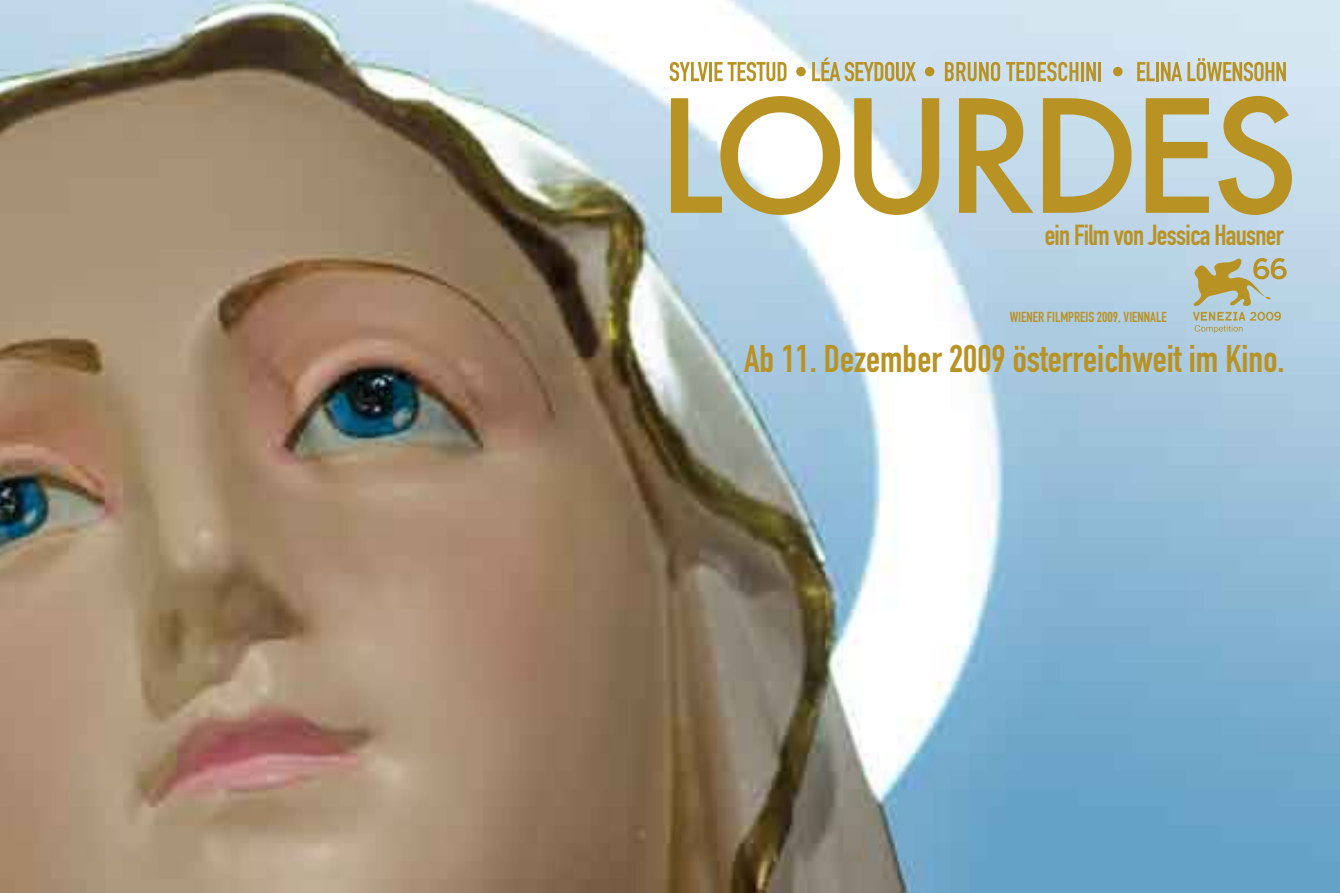
<style>
.page{position:relative;width:1340px;height:893px;background:#fff}
.page>*{position:absolute;margin:0;border:0;box-sizing:border-box;transform-origin:0 0}
.t1{font:500 151.88px "Futura";letter-spacing:-.05em;color:#b89223}
.t2{font:38.02px "DIN Engschrift";color:#b89223}
.t3{font:28.57px "DIN Engschrift";letter-spacing:-.025em;color:#b89223}
.t4{font:14.4px "DIN Engschrift";color:#b89223}
</style>
<div class="page">
<img style="left:0;top:0;width:1339px;height:893px">
<svg style="left:1193px;top:257px;width:93px;height:76px;background:#b7bda4"></svg>
<svg style="left:669px;top:62px;width:39px;height:19px"></svg>
<hr style="left:709px;top:62px;width:3px;height:19px;background:#b89223">
<svg style="left:714px;top:62px;width:72px;height:19px"></svg>
<div style="left:796px;top:67px;width:9px;height:9px;background:#b89223;border-radius:50%"></div>
<svg style="left:812px;top:57px;width:104px;height:24px;background:#c5c2a1"></svg>
<div style="left:924px;top:67px;width:10px;height:9px;background:#b89223;border-radius:50%"></div>
<svg style="left:944px;top:62px;width:56px;height:19px"></svg>
<svg style="left:1006px;top:62px;width:89px;height:19px;background:#c2b98a"></svg>
<hr style="left:1098px;top:62px;width:3px;height:19px;background:#b89223">
<div style="left:1113px;top:67px;width:9px;height:9px;background:#b89223;border-radius:50%"></div>
<svg style="left:1137px;top:58px;width:148px;height:23px;background:#c6c098"></svg>
<h1 class="t1" style="left:657px;top:52px;width:643px">LOURDES</h1>
<p class="t3" style="left:1044px;top:218px;width:240px">ein Film von Jessica Hausner</p>
<p class="t4" style="left:1009px;top:308px;width:158px">WIENER FILMPREIS 2009, VIENNALE</p>
<p class="t2" style="left:744px;top:336px;width:542px">Ab 11. Dezember 2009 österreichweit im Kino.</p>
</div>
